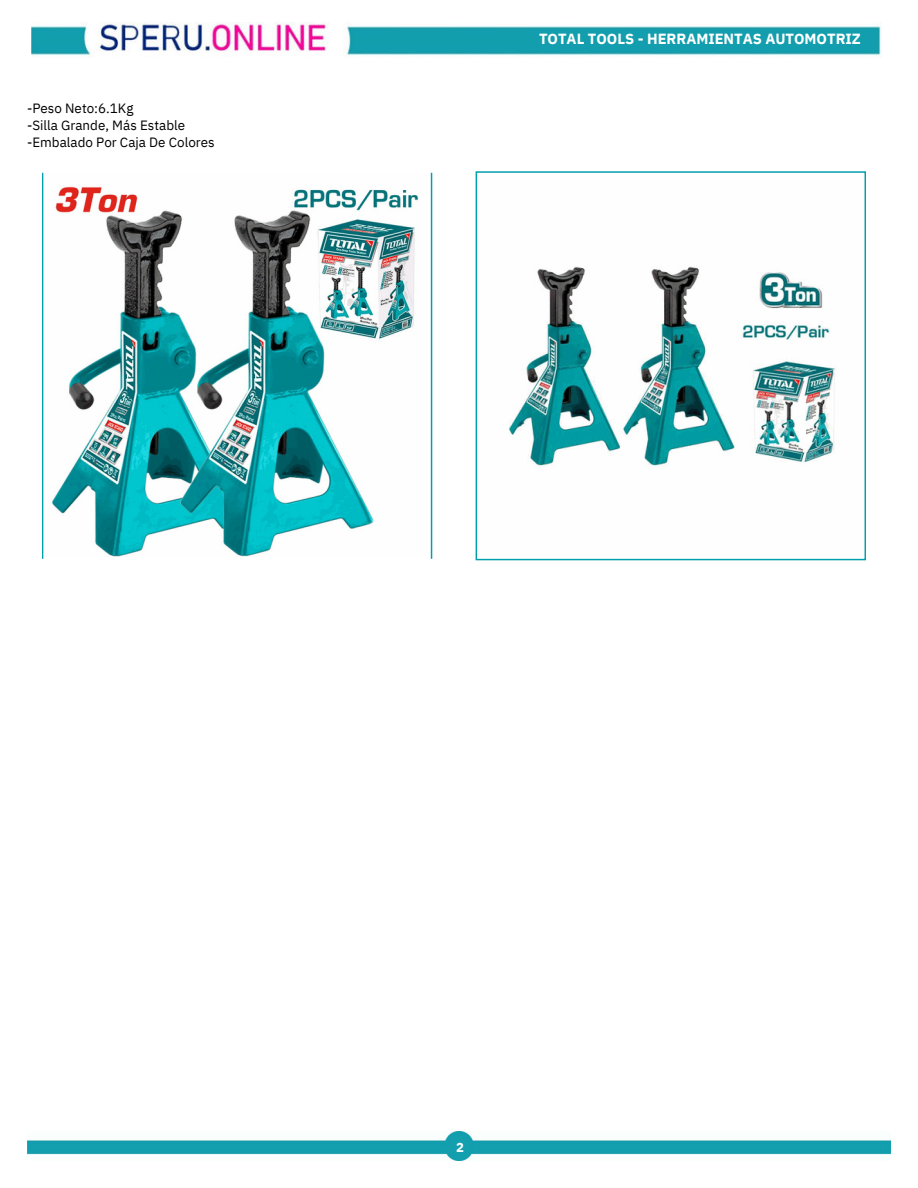
<style>
.page{position:relative;width:918px;height:1188px;background:#fff}
.page>*{position:absolute;margin:0;border:0;box-sizing:border-box;transform-origin:0 0}
.t1{font:700 14.7px "IBM Plex Sans";color:#fff}
.t2{font:13.35px/16.8px "IBM Plex Sans";color:#000}
.t3{font:700 13.05px "IBM Plex Sans";color:#fff}
</style>
<div class="page">
<svg style="left:42px;top:173px;width:390px;height:386px"></svg>
<img style="left:45px;top:174px;width:385px;height:383px">
<svg style="left:476px;top:171px;width:390px;height:389px"></svg>
<img style="left:479px;top:174px;width:384px;height:383px">
<img style="left:27px;top:1131px;width:864px;height:29px">
<img style="left:31px;top:22px;width:851px;height:35px">
<img style="left:355px;top:22px;width:174px;height:35px">
<img style="left:529px;top:22px;width:91px;height:35px">
<img style="left:620px;top:22px;width:96px;height:35px">
<img style="left:716px;top:22px;width:101px;height:35px">
<p class="t2" style="left:27px;top:99px;width:189px">-Peso Neto:6.1Kg<br>-Silla Grande, Más Estable -Embalado Por Caja De Colores</p>
<p class="t1" style="left:539px;top:28px;width:323px">TOTAL TOOLS - HERRAMIENTAS AUTOMOTRIZ</p>
<p class="t3" style="left:456px;top:1137px;width:9px">2</p>
</div>
